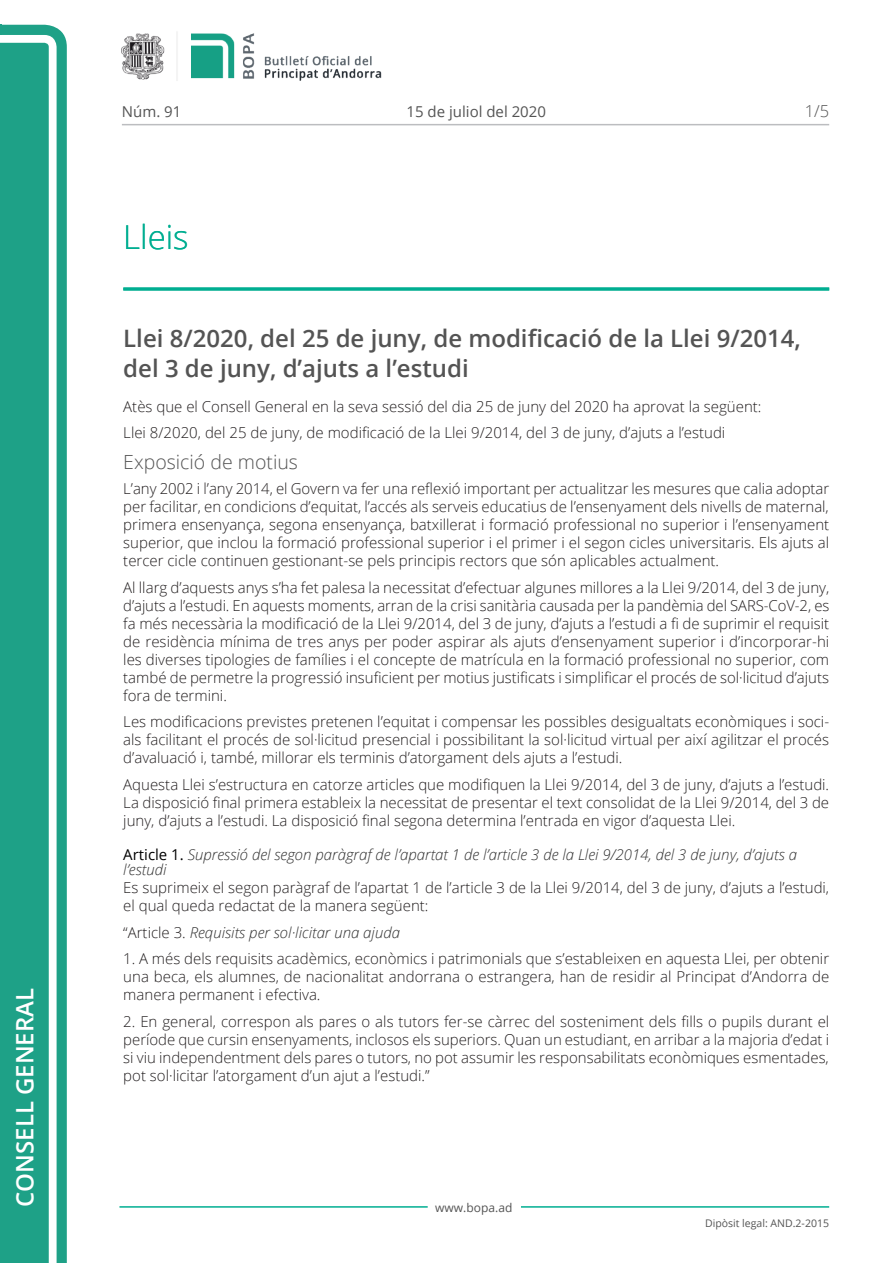
<style>
.page{position:relative;width:893px;height:1263px;background:#fff}
.page>*{position:absolute;margin:0;border:0;box-sizing:border-box;transform-origin:0 0}
.Titol_2_PAG{font:300 33px "Open Sans";color:#00ae91}
.Titol_3{font:600 24px/30px "Open Sans";color:#545454}
.t1{font:600 24px "Open Sans";color:#fff}
.Titol_5{font:300 19.5px "Open Sans";color:#545454}
.num_pagina{font:300 16.5px "Open Sans";color:#545454}
.Body_text{font:300 15px/18px "Open Sans";color:#231f20;text-align:justify}
.Titol_7{font:italic 300 15px/15.8px "Open Sans";color:#303030}
.Body_text-2{font:italic 300 15px "Open Sans";color:#303030}
.carrer{font:15px "Open Sans";color:#545454}
.t2{font:12px "Open Sans";color:#545454}
.t3{font:10.5px "Open Sans";color:#545454}
.s1{font-weight:400;font-style:normal;color:#000}
.s2{font-style:normal;color:#231f20}
</style>
<div class="page">
<svg style="left:0;top:25px;width:67px;height:1238px;fill:#1ea187"></svg>
<div style="left:0;top:43px;width:49px;height:1220px;background:#1ea187"></div>
<img style="left:122px;top:32px;width:260px;height:49px">
<hr style="left:119px;top:1206px;width:309px;height:2px;background:#00ae91">
<hr style="left:521px;top:1206px;width:308px;height:2px;background:#00ae91">
<hr style="left:122px;top:124px;width:707px;height:1px;background:#bcbdc0">
<hr style="left:123px;top:287px;width:706px;height:3px;background:#00ae91">
<p class="t1" style="left:8px;top:1207px;width:220px;rotate:-90deg">Consell General</p>
<p class="carrer" style="left:122px;top:102px;width:61px">Núm. 91</p>
<p class="carrer" style="left:406px;top:102px;width:141px">15 de juliol del 2020</p>
<p class="Titol_2_PAG" style="left:123px;top:215px;width:67px">Lleis</p>
<p class="num_pagina" style="left:805px;top:100px;width:26px">1/5</p>
<p class="Titol_3" style="left:123px;top:322px;width:679px">Llei 8/2020, del 25 de juny, de modificació de la Llei 9/2014, del 3 de juny, d’ajuts a l’estudi</p>
<p class="Body_text" style="left:123px;top:397px;width:640px">Atès que el Consell General en la seva sessió del dia 25 de juny del 2020 ha aprovat la següent:</p>
<p class="Body_text" style="left:123px;top:423px;width:603px">Llei 8/2020, del 25 de juny, de modificació de la Llei 9/2014, del 3 de juny, d’ajuts a l’estudi</p>
<p class="Titol_5" style="left:123px;top:449px;width:176px">Exposició de motius</p>
<p class="Body_text" style="left:123px;top:479px;width:707px">L’any 2002 i l’any 2014, el Govern va fer una reflexió important per actualitzar les mesures que calia adoptar per facilitar, en condicions d’equitat, l’accés als serveis educatius de l’ensenyament dels nivells de maternal, primera ensenyança, segona ensenyança, batxillerat i formació professional no superior i l’ensenyament superior, que inclou la formació professional superior i el primer i el segon cicles universitaris. Els ajuts al tercer cicle continuen gestionant-se pels principis rectors que són aplicables actualment.</p>
<p class="Body_text" style="left:123px;top:578px;width:708px">Al llarg d’aquests anys s’ha fet palesa la necessitat d’efectuar algunes millores a la Llei 9/2014, del 3 de juny, d’ajuts a l’estudi. En aquests moments, arran de la crisi sanitària causada per la pandèmia del SARS-CoV-2, es fa més necessària la modificació de la Llei 9/2014, del 3 de juny, d’ajuts a l’estudi a fi de suprimir el requisit de residència mínima de tres anys per poder aspirar als ajuts d’ensenyament superior i d’incorporar-hi les diverses tipologies de famílies i el concepte de matrícula en la formació professional no superior, com també de permetre la progressió insuficient per motius justificats i simplificar el procés de sol·licitud d’ajuts fora de termini.</p>
<p class="Body_text" style="left:123px;top:712px;width:707px">Les modificacions previstes pretenen l’equitat i compensar les possibles desigualtats econòmiques i soci&shy;als facilitant el procés de sol·licitud presencial i possibilitant la sol·licitud virtual per així agilitzar el procés d’avaluació i, també, millorar els terminis d’atorgament dels ajuts a l’estudi.</p>
<p class="Body_text" style="left:123px;top:775px;width:707px">Aquesta Llei s’estructura en catorze articles que modifiquen la Llei 9/2014, del 3 de juny, d’ajuts a l’estudi.<br>La disposició final primera estableix la necessitat de presentar el text consolidat de la Llei 9/2014, del 3 de juny, d’ajuts a l’estudi. La disposició final segona determina l’entrada en vigor d’aquesta Llei.</p>
<p class="Titol_7" style="left:123px;top:846px;width:675px"><span class="s1">Article 1.</span> Supressió del segon paràgraf de l’apartat 1 de l’article 3 de la Llei 9/2014, del 3 de juny, d’ajuts a l’estudi</p>
<p class="Body_text" style="left:123px;top:878px;width:707px">Es suprimeix el segon paràgraf de l’apartat 1 de l’article 3 de la Llei 9/2014, del 3 de juny, d’ajuts a l’estudi, el qual queda redactat de la manera següent:</p>
<p class="Body_text-2" style="left:123px;top:922px;width:278px"><span class="s2">“Article 3.</span> Requisits per sol·licitar una ajuda</p>
<p class="Body_text" style="left:123px;top:949px;width:708px">1. A més dels requisits acadèmics, econòmics i patrimonials que s’estableixen en aquesta Llei, per obtenir una beca, els alumnes, de nacionalitat andorrana o estrangera, han de residir al Principat d’Andorra de manera permanent i efectiva.</p>
<p class="Body_text" style="left:123px;top:1012px;width:707px">2. En general, correspon als pares o als tutors fer-se càrrec del sosteniment dels fills o pupils durant el període que cursin ensenyaments, inclosos els superiors. Quan un estudiant, en arribar a la majoria d’edat i si viu independentment dels pares o tutors, no pot assumir les responsabilitats econòmiques esmentades, pot sol·licitar l’atorgament d’un ajut a l’estudi.”</p>
<p class="t2" style="left:435px;top:1199px;width:79px">www.bopa.ad</p>
<p class="t3" style="left:705px;top:1216px;width:125px">Dipòsit legal: AND.2-2015</p>
</div>
